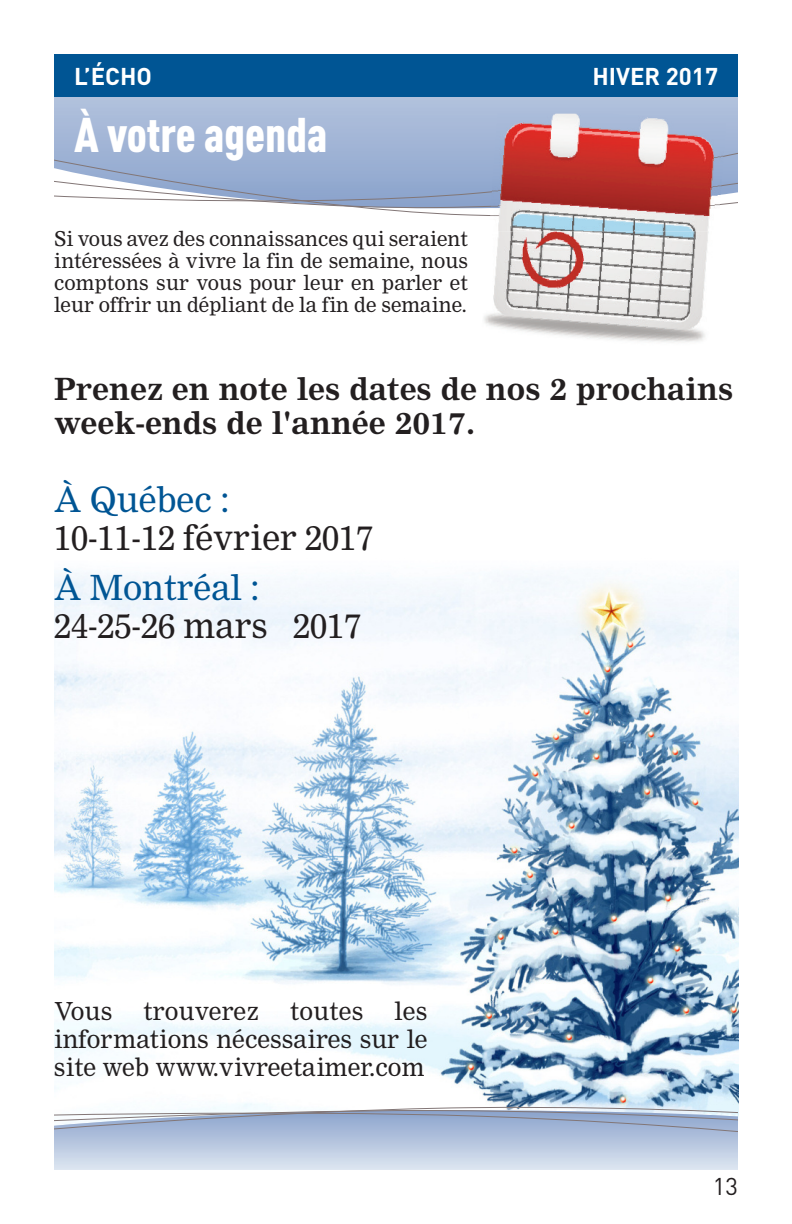
<style>
.page{position:relative;width:792px;height:1224px;background:#fff}
.page>*{position:absolute;margin:0;border:0;box-sizing:border-box;transform-origin:0 0}
.t1{font:900 48px "DIN Cond";color:#fff}
.t2{font:34px "Nimrod";color:#231f20}
.t3{font:34px "Nimrod";color:#005594}
.t4{font:700 30px/34px "Nimrod";color:#231f20}
.t5{font:24.4px/28px "Nimrod";color:#231f20;text-align:justify}
.t6{font:700 24px "DIN";color:#fff}
.t7{font:24px "DIN";color:#231f20}
.t8{font:20px/22px "Nimrod";color:#231f20;text-align:justify}
</style>
<div class="page">
<img style="left:54px;top:573px;width:684px;height:532px">
<div style="left:54px;top:97px;width:684px;height:35px;background:#acbeda"></div>
<svg style="left:54px;top:132px;width:684px;height:80px"></svg>
<div style="left:54px;top:54px;width:684px;height:43px;background:#005594"></div>
<svg style="left:54px;top:1140px;width:684px;height:30px;background:#c8d4e7"></svg>
<svg style="left:54px;top:1105px;width:684px;height:35px;background:#afbed6"></svg>
<img style="left:484px;top:231px;width:225px;height:111px">
<img style="left:489px;top:114px;width:237px;height:117px">
<p class="t6" style="left:74px;top:62px;width:80px">L’ÉCHO</p>
<p class="t6" style="left:592px;top:62px;width:127px">HIVER 2017</p>
<h1 class="t1" style="left:74px;top:118px;width:255px">À votre agenda</h1>
<p class="t8" style="left:54px;top:229px;width:416px">Si vous avez des connaissances qui seraient intéressées à vivre la fin de semaine, nous comptons sur vous pour leur en parler et leur offrir un dépliant de la fin de semaine.</p>
<h3 class="t4" style="left:54px;top:374px;width:681px">Prenez en note les dates de nos 2 prochains week-ends de l'année 2017.</h3>
<h2 class="t3" style="left:54px;top:486px;width:177px">À Québec :</h2>
<h2 class="t2" style="left:54px;top:524px;width:321px">10-11-12 février 2017</h2>
<h2 class="t3" style="left:54px;top:574px;width:207px">À Montréal :</h2>
<h2 class="t2" style="left:54px;top:612px;width:309px">24-25-26 mars 2017</h2>
<p class="t5" style="left:54px;top:999px;width:375px;text-indent:341px">les informations nécessaires sur le site web www.vivreetaimer.com</p>
<p class="t5" style="left:54px;top:999px;width:60px">Vous</p>
<p class="t5" style="left:144px;top:999px;width:117px">trouverez</p>
<p class="t5" style="left:290px;top:999px;width:75px">toutes</p>
<p class="t7" style="left:713px;top:1172px;width:27px">13</p>
</div>
